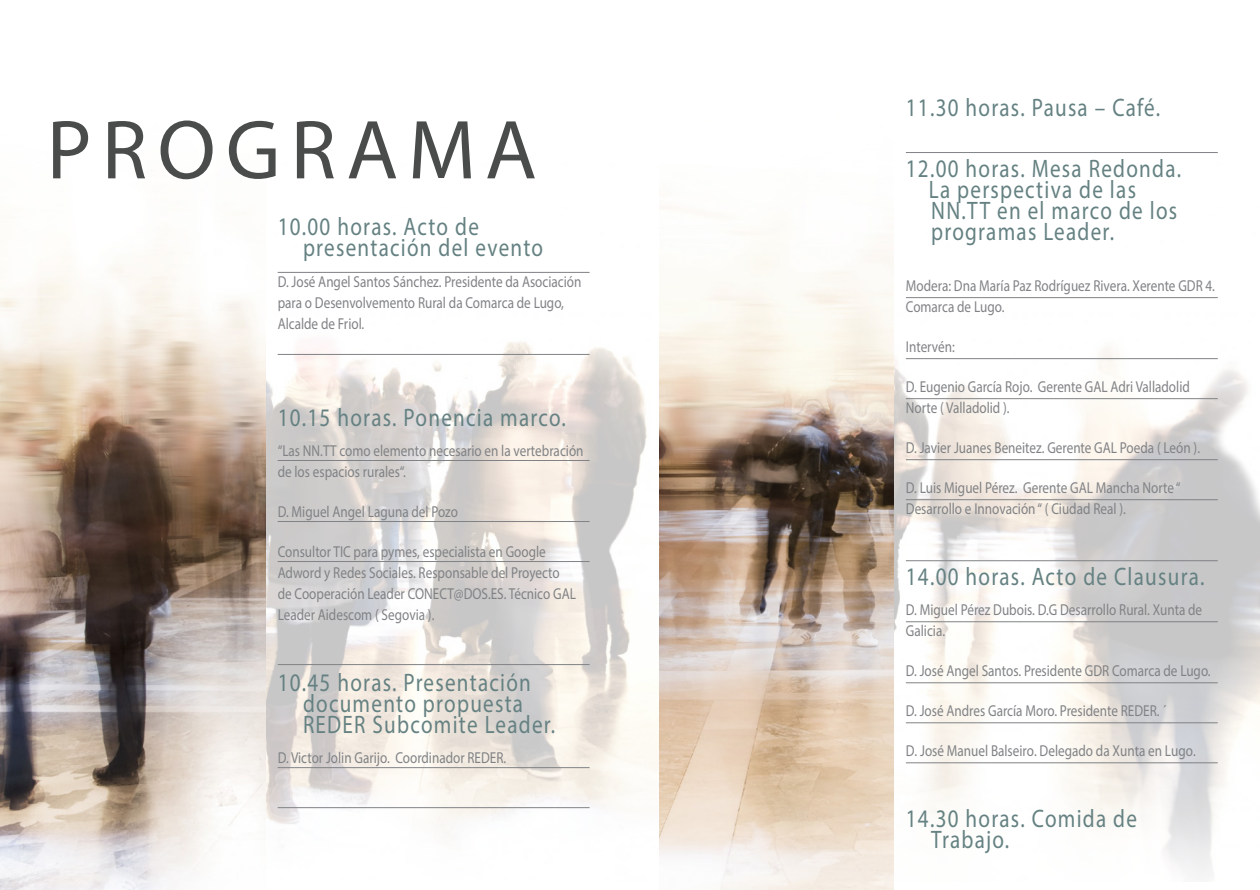
<style>
.page{position:relative;width:1260px;height:890px;background:#fff}
.page>*{position:absolute;margin:0;border:0;box-sizing:border-box;transform-origin:0 0}
.t1{font:84.3px "Myriad Pro";color:#4a4c4c}
.t2{font:25.35px/21px "Myriad Pro";letter-spacing:.06em;color:#658182;scale:.83 1}
.t3{font:15.75px/21px "Myriad Pro";color:#808285;scale:.83 1}
</style>
<div class="page">
<img style="left:265px;top:152px;width:994px;height:729px">
<img style="left:0;top:257px;width:265px;height:632px">
<hr style="left:278px;top:272px;width:311px;height:1px;background:#808285">
<hr style="left:278px;top:354px;width:311px;height:1px;background:#808285">
<hr style="left:278px;top:460px;width:311px;height:1px;background:#808285">
<hr style="left:278px;top:521px;width:311px;height:1px;background:#808285">
<hr style="left:278px;top:561px;width:311px;height:1px;background:#808285">
<hr style="left:278px;top:664px;width:311px;height:1px;background:#808285">
<hr style="left:278px;top:767px;width:311px;height:1px;background:#808285">
<hr style="left:278px;top:807px;width:311px;height:1px;background:#808285">
<img style="left:659px;top:152px;width:234px;height:737px">
<hr style="left:905px;top:152px;width:312px;height:1px;background:#808285">
<hr style="left:905px;top:297px;width:312px;height:1px;background:#808285">
<hr style="left:905px;top:358px;width:312px;height:1px;background:#808285">
<hr style="left:905px;top:398px;width:312px;height:1px;background:#808285">
<hr style="left:905px;top:459px;width:312px;height:1px;background:#808285">
<hr style="left:905px;top:499px;width:312px;height:1px;background:#808285">
<hr style="left:905px;top:560px;width:312px;height:1px;background:#808285">
<hr style="left:905px;top:621px;width:312px;height:1px;background:#808285">
<hr style="left:905px;top:682px;width:312px;height:1px;background:#808285">
<hr style="left:905px;top:722px;width:312px;height:1px;background:#808285">
<hr style="left:905px;top:762px;width:312px;height:1px;background:#808285">
<svg style="left:1241px;top:864px;width:9px;height:17px"></svg>
<h1 class="t1" style="left:47px;top:98px;width:62px">programa</h1>
<h2 class="t2" style="left:303px;top:216px;width:291px;text-indent:-25px">10.00 horas. Acto de presentación del evento</h2>
<p class="t3" style="left:278px;top:271px;width:367px">D. José Angel Santos Sánchez. Presidente da Asociación para o Desenvolvemento Rural da Comarca de Lugo,<br>Alcalde de Friol.</p>
<h2 class="t2" style="left:278px;top:406px;width:348px">10.15 horas. Ponencia marco.</h2>
<p class="t3" style="left:278px;top:440px;width:370px">“Las NN.TT como elemento necesario en la vertebración de los espacios rurales“.</p>
<p class="t3" style="left:278px;top:501px;width:219px">D. Miguel Angel Laguna del Pozo</p>
<p class="t3" style="left:278px;top:541px;width:361px">Consultor TIC para pymes, especialista en Google Adword y Redes Sociales. Responsable del Proyecto de Cooperación Leader CONECT@DOS.ES. Técnico GAL Leader Aidescom ( Segovia ).</p>
<h2 class="t2" style="left:303px;top:671px;width:305px;text-indent:-25px">10.45 horas. Presentación documento propuesta<br>REDER Subcomite Leader.</h2>
<p class="t3" style="left:278px;top:747px;width:277px">D. Victor Jolin Garijo. Coordinador REDER.</p>
<h2 class="t2" style="left:905px;top:96px;width:308px">11.30 horas. Pausa – Café.</h2>
<h2 class="t2" style="left:928px;top:157px;width:305px;text-indent:-23px">12.00 horas. Mesa Redonda.<br>La perspectiva de las<br>NN.TT en el marco de los programas Leader.</h2>
<p class="t3" style="left:905px;top:275px;width:374px">Modera: Dna María Paz Rodríguez Rivera. Xerente GDR 4.<br>Comarca de Lugo.</p>
<p class="t3" style="left:905px;top:336px;width:60px">Intervén:</p>
<p class="t3" style="left:905px;top:376px;width:343px">D. Eugenio García Rojo. Gerente GAL Adri Valladolid<br>Norte ( Valladolid ).</p>
<p class="t3" style="left:905px;top:437px;width:356px">D. Javier Juanes Beneitez. Gerente GAL Poeda ( León ).</p>
<p class="t3" style="left:905px;top:477px;width:332px">D. Luis Miguel Pérez. Gerente GAL Mancha Norte “<br>Desarrollo e Innovación “ ( Ciudad Real ).</p>
<h2 class="t2" style="left:905px;top:565px;width:361px">14.00 horas. Acto de Clausura.</h2>
<p class="t3" style="left:905px;top:599px;width:358px">D. Miguel Pérez Dubois. D.G Desarrollo Rural. Xunta de<br>Galicia.</p>
<p class="t3" style="left:905px;top:660px;width:369px">D. José Angel Santos. Presidente GDR Comarca de Lugo.</p>
<p class="t3" style="left:905px;top:700px;width:315px">D. José Andres García Moro. Presidente REDER. ´</p>
<p class="t3" style="left:905px;top:740px;width:351px">D. José Manuel Balseiro. Delegado da Xunta en Lugo.</p>
<h2 class="t2" style="left:931px;top:807px;width:249px;text-indent:-25px">14.30 horas. Comida de<br>Trabajo.</h2>
</div>
